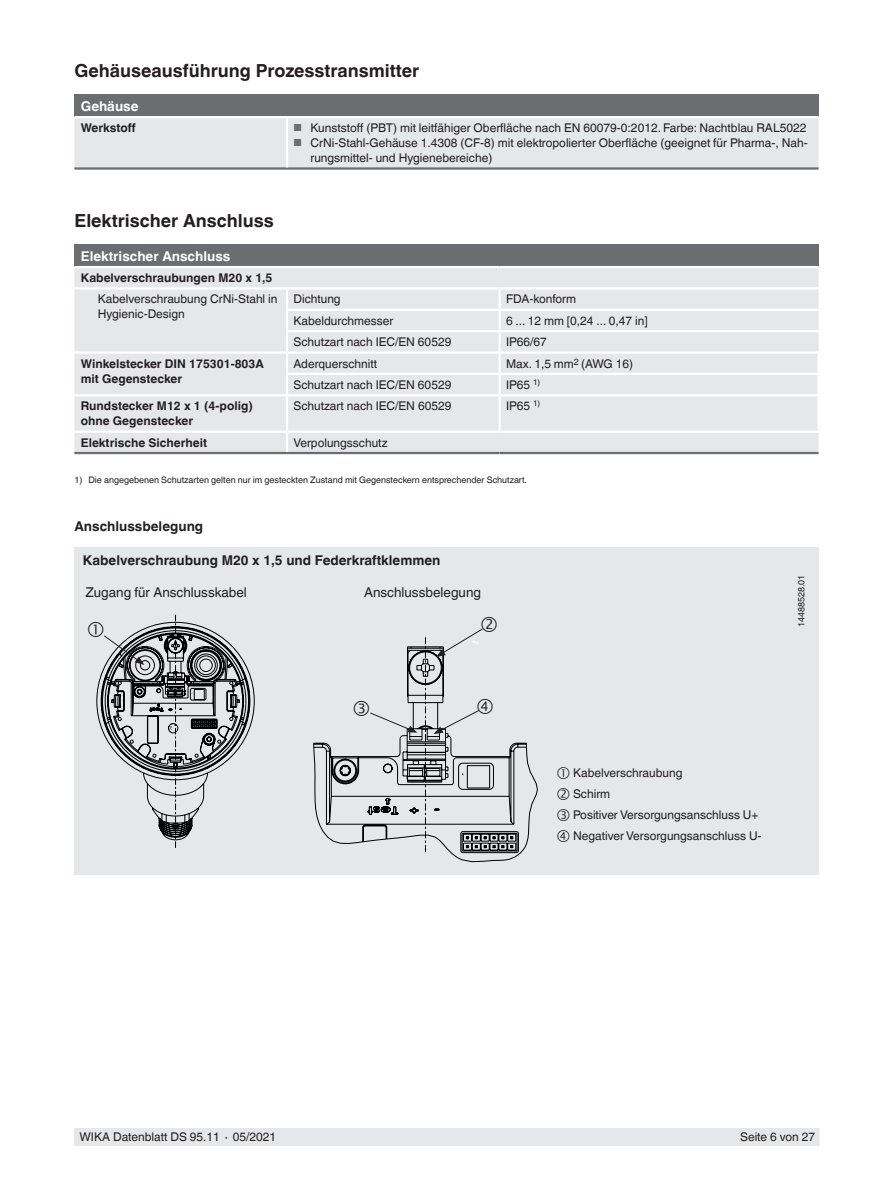
<style>
.page{position:relative;width:893px;height:1188px;background:#fff}
.page>*{position:absolute;margin:0;border:0;box-sizing:border-box;transform-origin:0 0}
.t1{font:700 18px "Helvetica World";color:#231f20}
.t2{font:700 13.5px "Helvetica World";color:#231f20}
.t3{font:13.5px "Helvetica World";color:#231f20}
.t4{font:700 13.5px "Helvetica World";color:#fff}
.t5{font:12px/21.3px "Helvetica World";color:#231f20}
.t6{font:700 12px/15px "Helvetica World";color:#231f20}
.t7{font:9px "Helvetica World";color:#231f20}
.s1{font-size:10.2px;color:#6c6d70}
</style>
<div class="page">
<div style="left:75px;top:1128px;width:744px;height:17px;background:#e6e7e9"></div>
<div style="left:74px;top:95px;width:745px;height:22px;background:#6c6d70"></div>
<div style="left:74px;top:118px;width:745px;height:49px;background:#e6e7e9"></div>
<hr style="left:74px;top:116px;width:213px;height:2px;background:#fff">
<hr style="left:287px;top:116px;width:532px;height:2px;background:#fff">
<hr style="left:74px;top:167px;width:213px;height:3px;background:#6c6d70">
<hr style="left:287px;top:167px;width:532px;height:3px;background:#6c6d70">
<hr style="left:286px;top:118px;width:2px;height:49px;background:#fff">
<div style="left:74px;top:245px;width:745px;height:22px;background:#6c6d70"></div>
<div style="left:74px;top:268px;width:745px;height:184px;background:#e6e7e9"></div>
<hr style="left:74px;top:452px;width:213px;height:2px;background:#6c6d70">
<hr style="left:287px;top:452px;width:213px;height:2px;background:#6c6d70">
<hr style="left:500px;top:452px;width:319px;height:2px;background:#6c6d70">
<hr style="left:74px;top:266px;width:213px;height:2px;background:#fff">
<hr style="left:287px;top:266px;width:213px;height:2px;background:#fff">
<hr style="left:500px;top:266px;width:319px;height:2px;background:#fff">
<hr style="left:74px;top:287px;width:213px;height:3px;background:#fff">
<hr style="left:287px;top:287px;width:213px;height:3px;background:#fff">
<hr style="left:500px;top:287px;width:319px;height:3px;background:#fff">
<hr style="left:498px;top:290px;width:3px;height:19px;background:#fff">
<hr style="left:286px;top:309px;width:214px;height:2px;background:#fff">
<hr style="left:500px;top:309px;width:319px;height:2px;background:#fff">
<hr style="left:498px;top:311px;width:3px;height:19px;background:#fff">
<hr style="left:286px;top:330px;width:214px;height:2px;background:#fff">
<hr style="left:500px;top:330px;width:319px;height:2px;background:#fff">
<hr style="left:498px;top:332px;width:3px;height:19px;background:#fff">
<hr style="left:74px;top:351px;width:213px;height:3px;background:#fff">
<hr style="left:287px;top:351px;width:213px;height:3px;background:#fff">
<hr style="left:500px;top:351px;width:320px;height:3px;background:#fff">
<hr style="left:498px;top:354px;width:3px;height:19px;background:#fff">
<hr style="left:286px;top:373px;width:214px;height:2px;background:#fff">
<svg style="left:286px;top:290px;width:2px;height:104px"></svg>
<hr style="left:500px;top:373px;width:320px;height:2px;background:#fff">
<hr style="left:498px;top:375px;width:3px;height:19px;background:#fff">
<hr style="left:74px;top:394px;width:213px;height:2px;background:#fff">
<hr style="left:287px;top:394px;width:213px;height:2px;background:#fff">
<hr style="left:286px;top:396px;width:2px;height:35px;background:#fff">
<hr style="left:500px;top:394px;width:320px;height:2px;background:#fff">
<hr style="left:498px;top:396px;width:3px;height:35px;background:#fff">
<hr style="left:74px;top:431px;width:213px;height:2px;background:#fff">
<hr style="left:287px;top:431px;width:213px;height:2px;background:#fff">
<svg style="left:286px;top:433px;width:2px;height:19px"></svg>
<hr style="left:500px;top:431px;width:320px;height:2px;background:#fff">
<hr style="left:817px;top:354px;width:3px;height:19px;background:#fff">
<hr style="left:817px;top:375px;width:3px;height:19px;background:#fff">
<hr style="left:817px;top:396px;width:3px;height:35px;background:#fff">
<div style="left:74px;top:547px;width:745px;height:328px;background:#e6e7e9"></div>
<svg style="left:313px;top:637px;width:214px;height:226px"></svg>
<svg style="left:96px;top:615px;width:159px;height:233px"></svg>
<svg style="left:436px;top:628px;width:61px;height:29px"></svg>
<svg style="left:354px;top:701px;width:63px;height:32px"></svg>
<svg style="left:433px;top:698px;width:60px;height:36px"></svg>
<h1 class="t1" style="left:74px;top:60px;width:346px">Gehäuseausführung Prozesstransmitter</h1>
<p class="t4" style="left:81px;top:98px;width:59px">Gehäuse</p>
<p class="t6" style="left:81px;top:120px;width:56px">Werkstoff</p>
<p class="t5" style="left:293px;top:117px;width:514px"><span class="s1">■</span> Kunststoff (PBT) mit leitfähiger Oberfläche nach EN 60079-0:2012. Farbe: Nachtblau RAL5022</p>
<p class="t5" style="left:310px;top:135px;width:499px;line-height:15px;text-indent:-17px"><span class="s1">■</span> CrNi-Stahl-Gehäuse 1.4308 (CF-8) mit elektropolierter Oberfläche (geeignet für Pharma-, Nah&shy;rungsmittel- und Hygienebereiche)</p>
<h1 class="t1" style="left:74px;top:210px;width:201px">Elektrischer Anschluss</h1>
<p class="t4" style="left:81px;top:248px;width:151px">Elektrischer Anschluss</p>
<p class="t6" style="left:81px;top:270px;width:193px">Kabelverschraubungen M20 x 1,5</p>
<p class="t5" style="left:98px;top:292px;width:181px;line-height:15px">Kabelverschraubung CrNi-Stahl in<br>Hygienic-Design</p>
<p class="t5" style="left:293px;top:289px;width:49px">Dichtung</p>
<p class="t5" style="left:506px;top:289px;width:72px">FDA-konform</p>
<p class="t5" style="left:293px;top:310px;width:101px">Kabeldurchmesser</p>
<p class="t5" style="left:506px;top:310px;width:143px">6 ... 12 mm [0,24 ... 0,47 in]</p>
<p class="t5" style="left:293px;top:331px;width:159px">Schutzart nach IEC/EN 60529</p>
<p class="t5" style="left:506px;top:331px;width:42px">IP66/67</p>
<p class="t6" style="left:81px;top:356px;width:185px">Winkelstecker DIN 175301-803A mit Gegenstecker</p>
<p class="t5" style="left:293px;top:353px;width:85px">Aderquerschnitt</p>
<p class="t5" style="left:506px;top:353px;width:129px">Max. 1,5 mm<sup>2</sup> (AWG 16)</p>
<p class="t5" style="left:293px;top:374px;width:159px">Schutzart nach IEC/EN 60529</p>
<p class="t5" style="left:506px;top:374px;width:36px">IP65 <sup>1)</sup></p>
<p class="t6" style="left:81px;top:399px;width:174px">Rundstecker M12 x 1 (4-polig) ohne Gegenstecker</p>
<p class="t5" style="left:293px;top:396px;width:159px">Schutzart nach IEC/EN 60529</p>
<p class="t5" style="left:506px;top:396px;width:36px">IP65 <sup>1)</sup></p>
<p class="t6" style="left:81px;top:435px;width:128px">Elektrische Sicherheit</p>
<p class="t5" style="left:293px;top:432px;width:96px">Verpolungsschutz</p>
<p class="t7" style="left:74px;top:475px;width:454px">1) Die angegebenen Schutzarten gelten nur im gesteckten Zustand mit Gegensteckern entsprechender Schutzart.</p>
<p class="t2" style="left:74px;top:519px;width:130px">Anschlussbelegung</p>
<p class="t2" style="left:83px;top:553px;width:359px">Kabelverschraubung M20 x 1,5 und Federkraftklemmen</p>
<p class="t3" style="left:85px;top:585px;width:163px">Zugang für Anschlusskabel</p>
<p class="t3" style="left:364px;top:585px;width:118px">Anschlussbelegung</p>
<p class="t7" style="left:796px;top:627px;width:54px;rotate:-90deg">14488528.01</p>
<p class="t5" style="left:573px;top:762px;width:190px">Kabelverschraubung<br>Schirm<br>Positiver Versorgungsanschluss U+<br>Negativer Versorgungsanschluss U-</p>
<p class="t5" style="left:80px;top:1126px;width:198px">WIKA Datenblatt DS 95.11 ∙ 05/2021</p>
<p class="t5" style="left:740px;top:1126px;width:77px">Seite 6 von 27</p>
</div>
